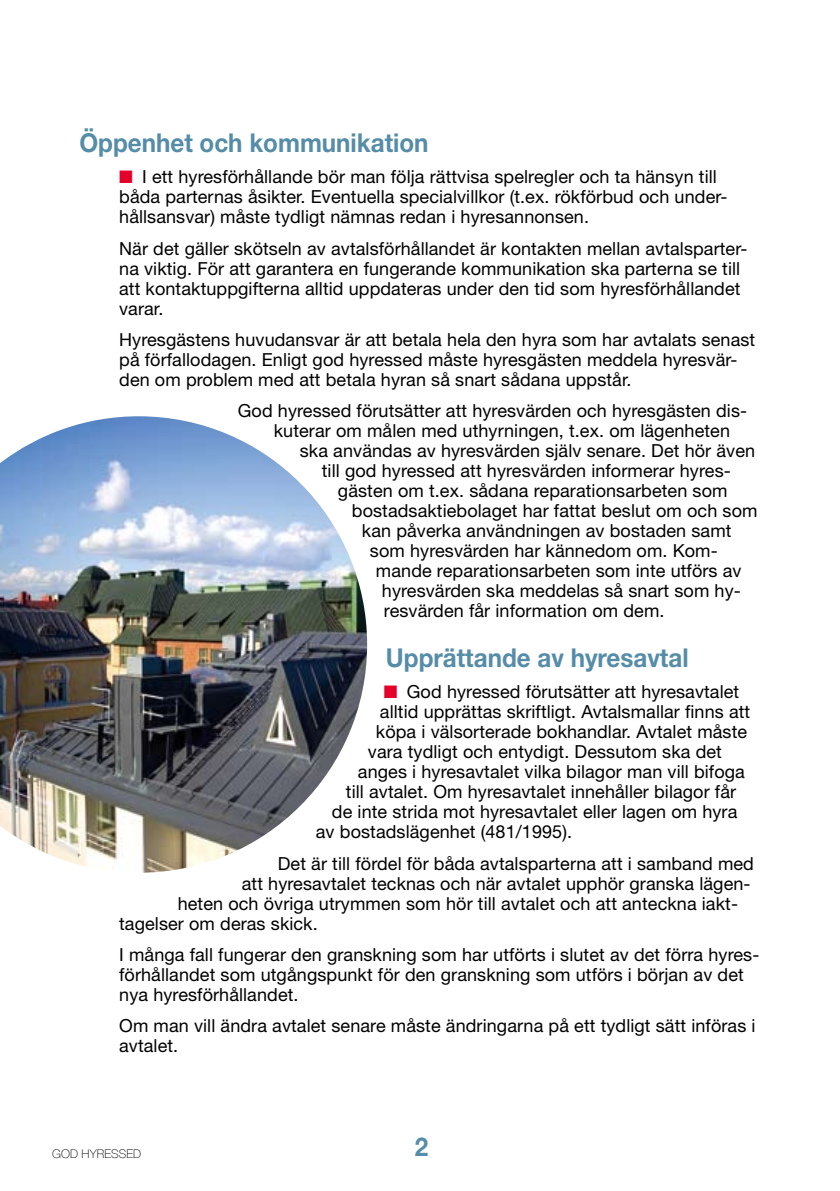
<style>
.page{position:relative;width:840px;height:1191px;background:#fff}
.page>*{position:absolute;margin:0;border:0;box-sizing:border-box;transform-origin:0 0}
.t1{font:700 26px "Helvetica Neue LT Std";color:#558ca8;scale:.93 1}
.t2{font:18px/20px "Helvetica Neue LT Std";letter-spacing:.005em;color:#000}
.t3{font:100 12px "Helvetica Neue LT Std";letter-spacing:.005em;color:#000}
.s1{color:#e5002c}
</style>
<div class="page">
<img style="left:0;top:416px;width:367px;height:456px">
<h1 class="t1" style="left:79px;top:126px;width:376px">Öppenhet och kommunikation</h1>
<p class="t2" style="left:119px;top:166px;width:609px"><span class="s1">■</span> I ett hyresförhållande bör man följa rättvisa spelregler och ta hänsyn till båda parternas åsikter. Eventuella specialvillkor (t.ex. rökförbud och under‑ hållsansvar) måste tydligt nämnas redan i hyresannonsen.</p>
<p class="t2" style="left:119px;top:238px;width:629px">När det gäller skötseln av avtalsförhållandet är kontakten mellan avtalsparter‑ na viktig. För att garantera en fungerande kommunikation ska parterna se till att kontaktuppgifterna alltid uppdateras under den tid som hyresförhållandet varar.</p>
<p class="t2" style="left:119px;top:329px;width:637px">Hyresgästens huvudansvar är att betala hela den hyra som har avtalats senast på förfallodagen. Enligt god hyressed måste hyresgästen meddela hyresvär‑ den om problem med att betala hyran så snart sådana uppstår.</p>
<p class="t2" style="left:238px;top:400px;width:510px">God hyressed förutsätter att hyresvärden och hyresgästen dis‑</p>
<p class="t2" style="left:274px;top:420px;width:457px">kuterar om målen med uthyrningen, t.ex. om lägenheten</p>
<p class="t2" style="left:300px;top:440px;width:456px">ska användas av hyresvärden själv senare. Det hör även</p>
<p class="t2" style="left:322px;top:460px;width:410px">till god hyressed att hyresvärden informerar hyres‑</p>
<p class="t2" style="left:338px;top:480px;width:391px">gästen om t.ex. sådana reparationsarbeten som</p>
<p class="t2" style="left:352px;top:500px;width:407px">bostadsaktiebolaget har fattat beslut om och som</p>
<p class="t2" style="left:362px;top:520px;width:371px">kan påverka användningen av bostaden samt</p>
<p class="t2" style="left:370px;top:540px;width:349px">som hyresvärden har kännedom om. Kom‑</p>
<p class="t2" style="left:376px;top:560px;width:367px">mande reparationsarbeten som inte utförs av</p>
<p class="t2" style="left:382px;top:580px;width:360px">hyresvärden ska meddelas så snart som hy‑</p>
<p class="t2" style="left:384px;top:600px;width:282px">resvärden får information om dem.</p>
<h1 class="t1" style="left:386px;top:641px;width:327px">Upprättande av hyresavtal</h1>
<p class="t2" style="left:384px;top:681px;width:356px"><span class="s1">■</span> God hyressed förutsätter att hyresavtalet</p>
<p class="t2" style="left:380px;top:701px;width:371px">alltid upprättas skriftligt. Avtalsmallar finns att</p>
<p class="t2" style="left:376px;top:721px;width:372px">köpa i välsorterade bokhandlar. Avtalet måste</p>
<p class="t2" style="left:368px;top:741px;width:355px">vara tydligt och entydigt. Dessutom ska det</p>
<p class="t2" style="left:358px;top:761px;width:388px">anges i hyresavtalet vilka bilagor man vill bifoga</p>
<p class="t2" style="left:346px;top:781px;width:391px">till avtalet. Om hyresavtalet innehåller bilagor får</p>
<p class="t2" style="left:332px;top:801px;width:407px">de inte strida mot hyresavtalet eller lagen om hyra</p>
<p class="t2" style="left:316px;top:821px;width:257px">av bostadslägenhet (481/1995).</p>
<p class="t2" style="left:278px;top:853px;width:477px">Det är till fördel för båda avtalsparterna att i samband med</p>
<p class="t2" style="left:242px;top:873px;width:510px">att hyresavtalet tecknas och när avtalet upphör granska lägen‑</p>
<p class="t2" style="left:178px;top:893px;width:561px">heten och övriga utrymmen som hör till avtalet och att anteckna iakt‑</p>
<p class="t2" style="left:119px;top:913px;width:200px">tagelser om deras skick.</p>
<p class="t2" style="left:119px;top:944px;width:641px">I många fall fungerar den granskning som har utförts i slutet av det förra hyres‑ förhållandet som utgångspunkt för den granskning som utförs i början av det nya hyresförhållandet.</p>
<p class="t2" style="left:119px;top:1015px;width:637px">Om man vill ändra avtalet senare måste ändringarna på ett tydligt sätt införas i avtalet.</p>
<p class="t3" style="left:52px;top:1146px;width:90px">GOD HYRESSED</p>
<h1 class="t1" style="left:414px;top:1130px;width:16px">2</h1>
</div>
